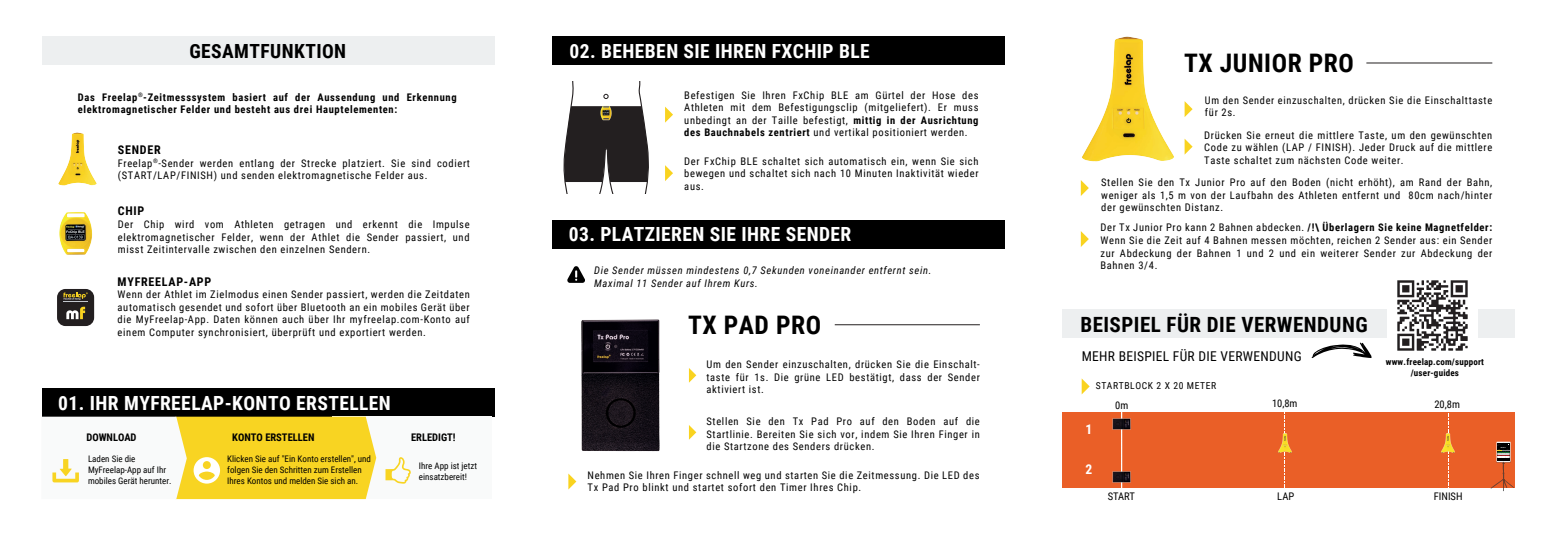
<style>
.page{position:relative;width:1557px;height:536px;background:#fff}
.page>*{position:absolute;margin:0;border:0;box-sizing:border-box;transform-origin:0 0}
.t1{font:700 25.5px "Roboto Condensed";letter-spacing:.02em;color:#000}
.t2{font:700 21px "Roboto Condensed";letter-spacing:.02em;color:#000}
.t3{font:700 19.5px "Roboto Condensed";letter-spacing:.02em;color:#fff}
.t4{font:700 19.5px "Roboto Condensed";letter-spacing:.02em;color:#000}
.t5{font:13.5px "Roboto Condensed";letter-spacing:.02em;color:#000}
.t6{font:700 13.5px "Roboto Condensed";color:#fff}
.t7{font:700 12px "Roboto Condensed";letter-spacing:.065em;color:#000}
.t8{font:10.5px/12.6px "Roboto Condensed";letter-spacing:.065em;color:#000;text-align:justify}
.t9{font:700 10.5px/12.6px "Roboto Condensed";letter-spacing:.065em;color:#000}
.t10{font:italic 10.5px/12.6px "Roboto Condensed";letter-spacing:.065em;color:#000}
.t11{font:700 10.5px "Roboto Condensed";color:#000}
.t12{font:10.5px "Roboto Condensed";color:#000001}
.t13{font:9.6px "Roboto Condensed";letter-spacing:.065em;color:#000}
.t14{font:9px/10.8px "Roboto Condensed";color:#000}
.t15{font:700 9px/10.8px "Roboto Condensed";letter-spacing:.02em;color:#000;text-align:center}
.s1{font-weight:700}
</style>
<div class="page">
<div style="left:1062px;top:309px;width:452px;height:29px;background:#edeff0"></div>
<div style="left:42px;top:36px;width:452px;height:28px;background:#edeff0"></div>
<div style="left:552px;top:220px;width:452px;height:28px;background:#000"></div>
<div style="left:552px;top:36px;width:452px;height:28px;background:#000"></div>
<div style="left:42px;top:388px;width:452px;height:28px;background:#000"></div>
<div style="left:332px;top:416px;width:160px;height:83px;background:#f9fafa"></div>
<div style="left:1062px;top:451px;width:452px;height:37px;background:#ea5f27"></div>
<svg style="left:42px;top:416px;width:334px;height:83px"></svg>
<svg style="left:385px;top:457px;width:26px;height:26px"></svg>
<div style="left:57px;top:289px;width:37px;height:37px;background:#231f20;border-radius:8px"></div>
<svg style="left:63px;top:292px;width:25px;height:27px"></svg>
<div style="left:1062px;top:412px;width:452px;height:37px;background:#ea5f27"></div>
<svg style="left:1448px;top:413px;width:1px;height:75px"></svg>
<svg style="left:1284px;top:412px;width:1px;height:76px"></svg>
<img style="left:1277px;top:433px;width:14px;height:20px">
<img style="left:1441px;top:433px;width:13px;height:20px">
<svg style="left:1080px;top:180px;width:8px;height:16px"></svg>
<svg style="left:1080px;top:231px;width:8px;height:16px"></svg>
<svg style="left:1081px;top:378px;width:8px;height:16px"></svg>
<img style="left:1387px;top:280px;width:90px;height:71px">
<svg style="left:1311px;top:342px;width:60px;height:16px"></svg>
<svg style="left:689px;top:368px;width:7px;height:15px"></svg>
<svg style="left:568px;top:477px;width:8px;height:12px"></svg>
<svg style="left:689px;top:425px;width:7px;height:15px"></svg>
<svg style="left:563px;top:82px;width:110px;height:112px"></svg>
<hr style="left:834px;top:324px;width:145px;height:1px;background:#231f20">
<hr style="left:1366px;top:63px;width:126px;height:1px;background:#231f20">
<svg style="left:567px;top:266px;width:18px;height:17px"></svg>
<img style="left:1496px;top:442px;width:14px;height:2px">
<svg style="left:1490px;top:444px;width:23px;height:47px"></svg>
<img style="left:59px;top:212px;width:34px;height:43px">
<img style="left:1082px;top:36px;width:111px;height:126px">
<img style="left:58px;top:132px;width:39px;height:54px">
<img style="left:568px;top:319px;width:92px;height:158px">
<img style="left:1112px;top:416px;width:19px;height:16px">
<img style="left:1112px;top:468px;width:19px;height:17px">
<h3 class="t4" style="left:189px;top:37px;width:158px">GESAMTFUNKTION</h3>
<p class="t9" style="left:78px;top:90px;width:380px">Das Freelap<sup>®</sup>-Zeitmesssystem basiert auf der Aussendung und Erkennung elektromagnetischer Felder und besteht aus drei Hauptelementen:</p>
<p class="t7" style="left:118px;top:141px;width:44px">SENDER</p>
<p class="t8" style="left:118px;top:156px;width:354px">Freelap<sup>®</sup>-Sender werden entlang der Strecke platziert. Sie sind codiert (START/LAP/FINISH) und senden elektromagnetische Felder aus.</p>
<p class="t7" style="left:118px;top:203px;width:28px">CHIP</p>
<p class="t8" style="left:118px;top:217px;width:353px">Der Chip wird vom Athleten getragen und erkennt die Impulse elektromagnetischer Felder, wenn der Athlet die Sender passiert, und misst Zeitintervalle zwischen den einzelnen Sendern.</p>
<p class="t7" style="left:118px;top:273px;width:95px">MYFREELAP-APP</p>
<p class="t8" style="left:118px;top:288px;width:354px">Wenn der Athlet im Zielmodus einen Sender passiert, werden die Zeitdaten automatisch gesendet und sofort über Bluetooth an ein mobiles Gerät über die MyFreelap-App. Daten können auch über Ihr myfreelap.com-Konto auf einem Computer synchronisiert, überprüft und exportiert werden.</p>
<h3 class="t3" style="left:58px;top:389px;width:334px">01. IHR MYFREELAP-KONTO ERSTELLEN</h3>
<p class="t11" style="left:86px;top:430px;width:52px">DOWNLOAD</p>
<p class="t11" style="left:232px;top:430px;width:84px">KONTO ERSTELLEN</p>
<p class="t14" style="left:88px;top:453px;width:85px">Laden Sie die<br>MyFreelap-App auf Ihr mobiles Gerät herunter.</p>
<p class="t14" style="left:227px;top:453px;width:145px">Klicken Sie auf "Ein Konto erstellen", und folgen Sie den Schritten zum Erstellen<br>Ihres Kontos und melden Sie sich an.</p>
<p class="t11" style="left:411px;top:429px;width:46px">ERLEDIGT!</p>
<p class="t14" style="left:419px;top:460px;width:60px">Ihre App ist jetzt einsatzbereit!</p>
<h3 class="t3" style="left:569px;top:37px;width:302px">02. BEHEBEN SIE IHREN FXCHIP BLE</h3>
<p class="t8" style="left:684px;top:88px;width:296px">Befestigen Sie Ihren FxChip BLE am Gürtel der Hose des Athleten mit dem Befestigungsclip (mitgeliefert). Er muss unbedingt an der Taille befestigt, <span class="s1">mittig in der Ausrichtung des Bauchnabels zentriert</span> und vertikal positioniert werden.</p>
<p class="t8" style="left:684px;top:154px;width:296px">Der FxChip BLE schaltet sich automatisch ein, wenn Sie sich bewegen und schaltet sich nach 10 Minuten Inaktivität wieder aus.</p>
<h3 class="t3" style="left:569px;top:221px;width:284px">03. PLATZIEREN SIE IHRE SENDER</h3>
<p class="t10" style="left:594px;top:264px;width:339px">Die Sender müssen mindestens 0,7 Sekunden voneinander entfernt sein.<br>Maximal 11 Sender auf Ihrem Kurs.</p>
<h1 class="t1" style="left:688px;top:307px;width:135px">TX PAD PRO</h1>
<p class="t8" style="left:706px;top:358px;width:275px">Um den Sender einzuschalten, drücken Sie die Einschalt&shy;taste für 1s. Die grüne LED bestätigt, dass der Sender aktiviert ist.</p>
<p class="t8" style="left:706px;top:415px;width:275px">Stellen Sie den Tx Pad Pro auf den Boden auf die Startlinie. Bereiten Sie sich vor, indem Sie Ihren Finger in die Startzone des Senders drücken.</p>
<p class="t8" style="left:587px;top:468px;width:393px">Nehmen Sie Ihren Finger schnell weg und starten Sie die Zeitmessung. Die LED des<br>Tx Pad Pro blinkt und startet sofort den Timer Ihres Chip.</p>
<h1 class="t1" style="left:1184px;top:45px;width:171px">TX JUNIOR PRO</h1>
<p class="t8" style="left:1204px;top:93px;width:289px">Um den Sender einzuschalten, drücken Sie die Einschalttaste für 2s.</p>
<p class="t8" style="left:1204px;top:128px;width:289px">Drücken Sie erneut die mittlere Taste, um den gewünschten Code zu wählen (LAP / FINISH). Jeder Druck auf die mittlere Taste schaltet zum nächsten Code weiter.</p>
<p class="t8" style="left:1101px;top:176px;width:392px">Stellen Sie den Tx Junior Pro auf den Boden (nicht erhöht), am Rand der Bahn, weniger als 1,5 m von der Laufbahn des Athleten entfernt und 80cm nach/hinter der gewünschten Distanz.</p>
<p class="t8" style="left:1100px;top:221px;width:393px">Der Tx Junior Pro kann 2 Bahnen abdecken. <span class="s1">/!\ Überlagern Sie keine Magnetfelder:<br></span>Wenn Sie die Zeit auf 4 Bahnen messen möchten, reichen 2 Sender aus: ein Sender zur Abdeckung der Bahnen 1 und 2 und ein weiterer Sender zur Abdeckung der Bahnen 3/4.</p>
<h2 class="t2" style="left:1080px;top:310px;width:289px">BEISPIEL FÜR DIE VERWENDUNG</h2>
<p class="t5" style="left:1081px;top:347px;width:221px">MEHR BEISPIEL FÜR DIE VERWENDUNG</p>
<p class="t13" style="left:1095px;top:379px;width:122px">STARTBLOCK 2 X 20 METER</p>
<p class="t15" style="left:1385px;top:356px;width:100px">www.freelap.com/support /user-guides</p>
<p class="t6" style="left:1085px;top:420px;width:8px">1</p>
<p class="t6" style="left:1085px;top:460px;width:8px">2</p>
<p class="t12" style="left:1115px;top:398px;width:15px">0m</p>
<p class="t12" style="left:1271px;top:396px;width:27px">10,8m</p>
<p class="t12" style="left:1434px;top:396px;width:27px">20,8m</p>
<p class="t12" style="left:1107px;top:489px;width:29px">START</p>
<p class="t12" style="left:1277px;top:489px;width:18px">LAP</p>
<p class="t12" style="left:1433px;top:489px;width:30px">FINISH</p>
</div>
